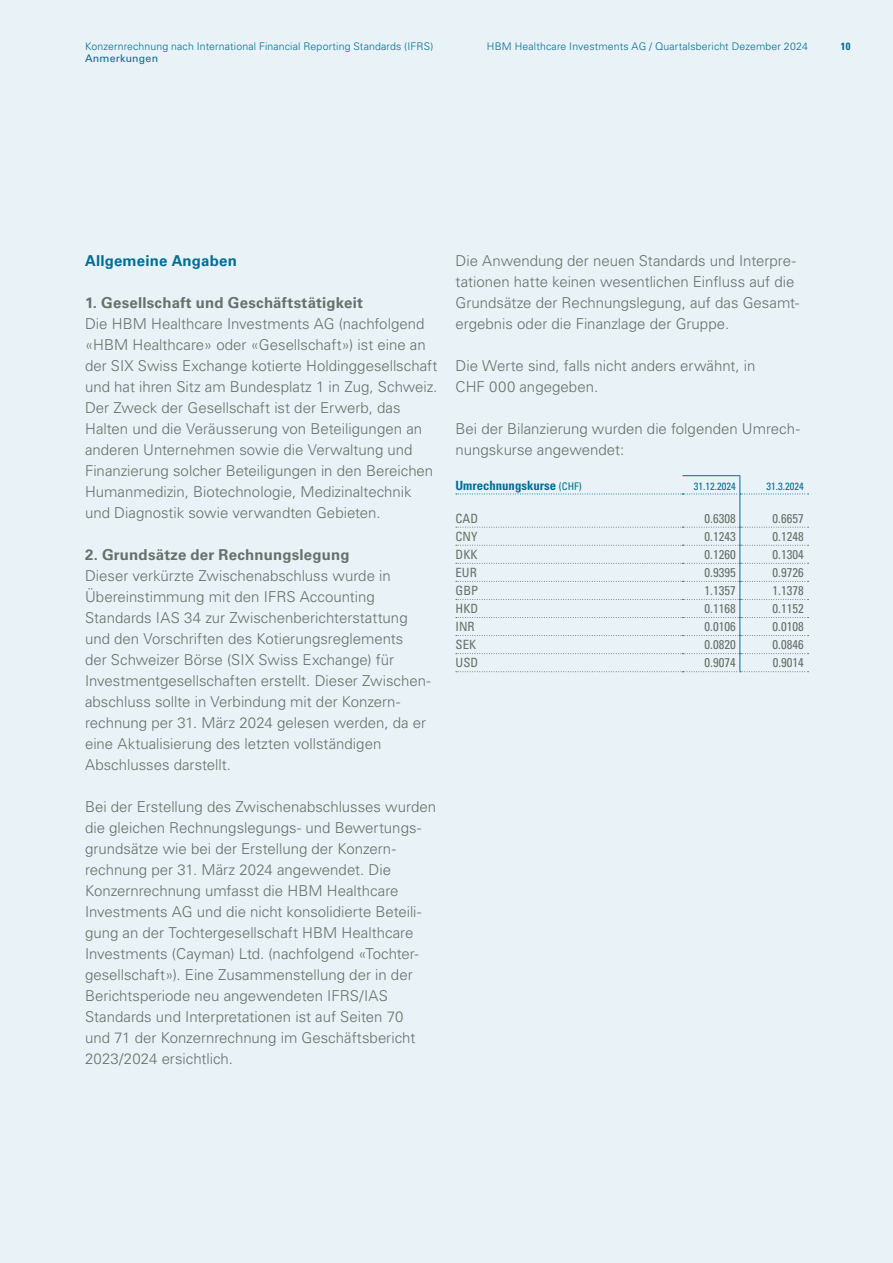
<style>
.page{position:relative;width:893px;height:1263px;background:#e9f2f7}
.page>*{position:absolute;margin:0;border:0;box-sizing:border-box;transform-origin:0 0}
.t1{font:300 15px/21px "Univers LT Std";color:#677169}
.t2{font:700 15px "Univers LT Std";letter-spacing:.015em;color:#677169}
.t3{font:700 15px "Univers LT Std";letter-spacing:.01em;color:#006e94}
.t4{font:condensed 12.75px "Univers LT Std";color:#677169}
.t5{font:700 condensed 12.75px "Univers LT Std";color:#006e94}
.t6{font:300 10.5px "Univers LT Std";letter-spacing:.015em;color:#006e94}
.t7{font:condensed 10.5px "Univers LT Std";color:#006e94}
.t8{font:10.5px "Univers LT Std";letter-spacing:.025em;color:#006e94}
.t9{font:700 condensed 10.5px "Univers LT Std";color:#006e94}
.s1{font-weight:400;font-size:10.5px}
</style>
<div class="page">
<hr style="left:682px;top:475px;width:58px;height:1px;background:#006e94">
<hr style="left:739px;top:494px;width:1px;height:33px;background:#006e94">
<svg style="left:456px;top:527px;width:352px;height:145px"></svg>
<svg style="left:456px;top:476px;width:352px;height:19px"></svg>
<p class="t6" style="left:85px;top:40px;width:350px">Konzernrechnung nach International Financial Reporting Standards (IFRS)</p>
<p class="t6" style="left:487px;top:40px;width:323px">HBM Healthcare Investments AG / Quartalsbericht Dezember 2024</p>
<p class="t9" style="left:841px;top:40px;width:11px">10</p>
<p class="t8" style="left:85px;top:52px;width:75px">Anmerkungen</p>
<p class="t3" style="left:85px;top:252px;width:153px">Allgemeine Angaben</p>
<p class="t2" style="left:85px;top:294px;width:279px">1. Gesellschaft und Geschäftstätigkeit</p>
<p class="t1" style="left:85px;top:313px;width:354px">Die HBM Healthcare Investments AG (nachfolgend «HBM Healthcare» oder «Gesellschaft») ist eine an der SIX Swiss Exchange kotierte Holdinggesellschaft und hat ihren Sitz am Bundesplatz 1 in Zug, Schweiz.<br>Der Zweck der Gesellschaft ist der Erwerb, das Halten und die Veräusserung von Beteiligungen an anderen Unternehmen sowie die Verwaltung und Finanzierung solcher Beteiligungen in den Bereichen Humanmedizin, Biotechnologie, Medizinaltechnik und Diagnostik sowie verwandten Gebieten.</p>
<p class="t2" style="left:85px;top:546px;width:266px">2. Grundsätze der Rechnungslegung</p>
<p class="t1" style="left:85px;top:565px;width:347px">Dieser verkürzte Zwischenabschluss wurde in Übereinstimmung mit den IFRS Accounting Standards IAS 34 zur Zwischenberichterstattung und den Vorschriften des Kotierungsreglements<br>der Schweizer Börse (SIX Swiss Exchange) für Investmentgesellschaften erstellt. Dieser Zwischen&shy;abschluss sollte in Verbindung mit der Konzern&shy;rechnung per 31. März 2024 gelesen werden, da er eine Aktualisierung des letzten vollständigen Abschlusses darstellt.</p>
<p class="t1" style="left:85px;top:796px;width:353px">Bei der Erstellung des Zwischenabschlusses wurden die gleichen Rechnungslegungs- und Bewertungs&shy;grundsätze wie bei der Erstellung der Konzern&shy;rechnung per 31. März 2024 angewendet. Die Konzernrechnung umfasst die HBM Healthcare Investments AG und die nicht konsolidierte Beteili&shy;gung an der Tochtergesellschaft HBM Healthcare Investments (Cayman) Ltd. (nachfolgend «Tochter&shy;gesellschaft»). Eine Zusammenstellung der in der Berichtsperiode neu angewendeten IFRS/IAS Standards und Interpretationen ist auf Seiten 70<br>und 71 der Konzernrechnung im Geschäftsbericht 2023/2024 ersichtlich.</p>
<p class="t1" style="left:455px;top:250px;width:345px">Die Anwendung der neuen Standards und Interpre&shy;tationen hatte keinen wesentlichen Einfluss auf die Grundsätze der Rechnungslegung, auf das Gesamt&shy;ergebnis oder die Finanzlage der Gruppe.</p>
<p class="t1" style="left:455px;top:355px;width:302px">Die Werte sind, falls nicht anders erwähnt, in<br>CHF 000 angegeben.</p>
<p class="t1" style="left:455px;top:418px;width:346px">Bei der Bilanzierung wurden die folgenden Umrech&shy;nungskurse angewendet:</p>
<p class="t5" style="left:455px;top:477px;width:128px">Umrechnungskurse <span class="s1">(CHF)</span></p>
<p class="t7" style="left:694px;top:479px;width:43px">31.12.2024</p>
<p class="t7" style="left:766px;top:479px;width:39px">31.3.2024</p>
<p class="t4" style="left:455px;top:510px;width:24px">CAD</p>
<p class="t4" style="left:704px;top:510px;width:33px">0.6308</p>
<p class="t4" style="left:772px;top:510px;width:33px">0.6657</p>
<p class="t4" style="left:456px;top:528px;width:23px">CNY</p>
<p class="t4" style="left:704px;top:528px;width:33px">0.1243</p>
<p class="t4" style="left:773px;top:528px;width:33px">0.1248</p>
<p class="t4" style="left:456px;top:546px;width:23px">DKK</p>
<p class="t4" style="left:704px;top:546px;width:33px">0.1260</p>
<p class="t4" style="left:773px;top:546px;width:33px">0.1304</p>
<p class="t4" style="left:456px;top:564px;width:23px">EUR</p>
<p class="t4" style="left:704px;top:564px;width:33px">0.9395</p>
<p class="t4" style="left:773px;top:564px;width:33px">0.9726</p>
<p class="t4" style="left:456px;top:582px;width:24px">GBP</p>
<p class="t4" style="left:705px;top:582px;width:33px">1.1357</p>
<p class="t4" style="left:773px;top:582px;width:33px">1.1378</p>
<p class="t4" style="left:456px;top:601px;width:24px">HKD</p>
<p class="t4" style="left:705px;top:601px;width:33px">0.1168</p>
<p class="t4" style="left:773px;top:601px;width:33px">0.1152</p>
<p class="t4" style="left:456px;top:619px;width:21px">INR</p>
<p class="t4" style="left:705px;top:619px;width:33px">0.0106</p>
<p class="t4" style="left:773px;top:619px;width:33px">0.0108</p>
<p class="t4" style="left:456px;top:637px;width:22px">SEK</p>
<p class="t4" style="left:705px;top:637px;width:33px">0.0820</p>
<p class="t4" style="left:773px;top:637px;width:33px">0.0846</p>
<p class="t4" style="left:456px;top:655px;width:24px">USD</p>
<p class="t4" style="left:705px;top:655px;width:33px">0.9074</p>
<p class="t4" style="left:773px;top:655px;width:33px">0.9014</p>
</div>
